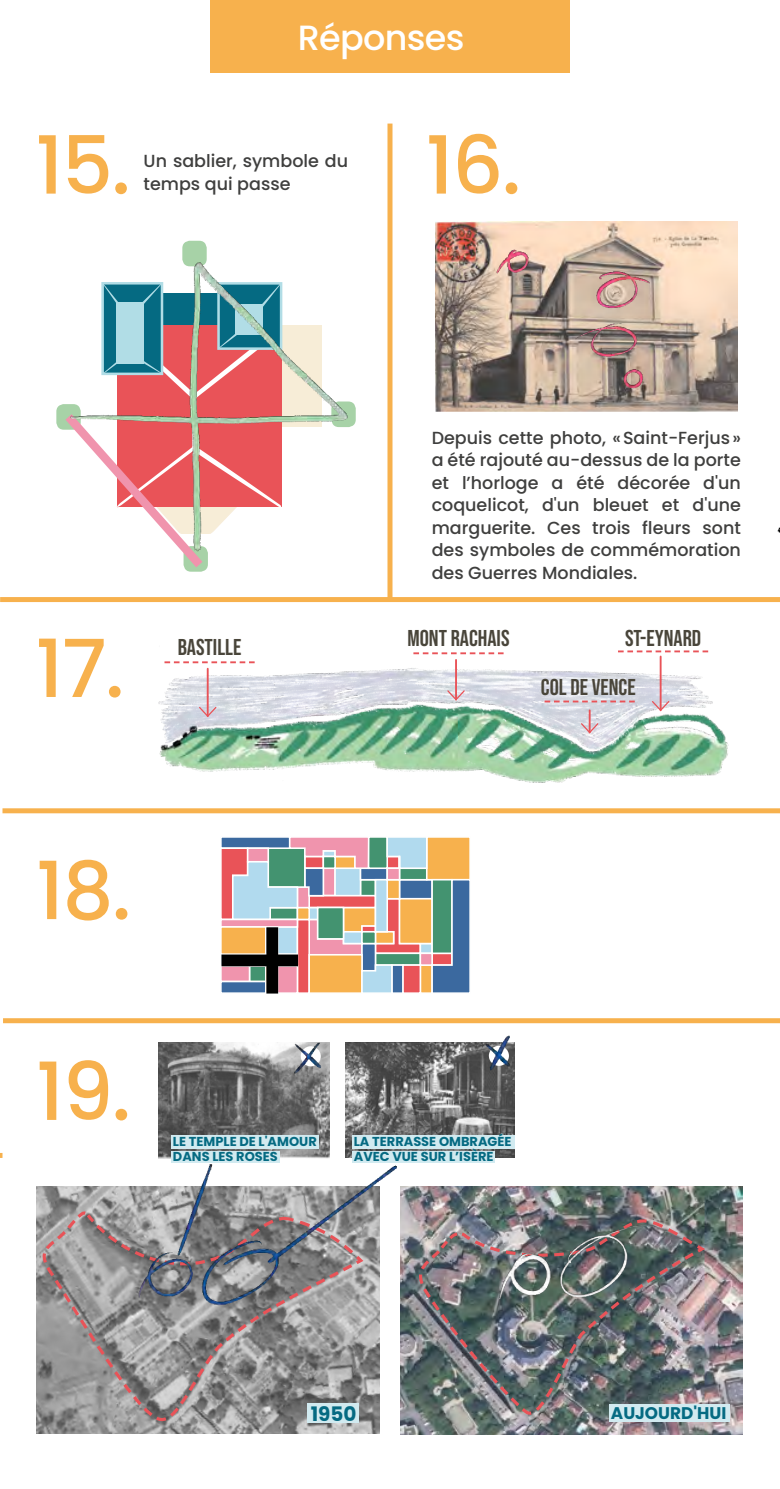
<style>
.page{position:relative;width:780px;height:1489px;background:#fff}
.page>*{position:absolute;margin:0;border:0;box-sizing:border-box;transform-origin:0 0}
.t1{font:500 80px "Poppins";letter-spacing:-.02em;color:#f7b14d}
.t2{font:500 35px "Poppins";letter-spacing:-.02em;color:#fff}
.t3{font:23px "Bebas Neue";color:#49453a}
.t4{font:700 20px "Poppins";color:#056a82}
.t5{font:500 17.5px/22.5px "Poppins";color:#3f3f3e}
.t6{font:700 16.75px "Poppins";color:#056a82}
.t7{font:700 13px/14.8px "Poppins";color:#056a82}
</style>
<div class="page">
<img style="left:0;top:0;width:779px;height:1435px">
<h2 class="t2" style="left:298px;top:17px;width:168px">Réponses</h2>
<h1 class="t1" style="left:35px;top:119px;width:97px">15.</h1>
<p class="t5" style="left:144px;top:150px;width:206px">Un sablier, symbole du temps qui passe</p>
<h1 class="t1" style="left:425px;top:119px;width:97px">16.</h1>
<h1 class="t1" style="left:35px;top:622px;width:90px">17.</h1>
<h3 class="t3" style="left:178px;top:634px;width:65px">BASTILLE</h3>
<p class="t5" style="left:431px;top:426px;width:311px;text-align:justify">Depuis cette photo, «Saint-Ferjus» a été rajouté au-dessus de la porte et l’horloge a été décorée d'un coquelicot, d'un bleuet et d'une marguerite. Ces trois fleurs sont des symboles de commémoration des Guerres Mondiales.</p>
<h3 class="t3" style="left:407px;top:624px;width:104px">MONT RACHAIS</h3>
<h3 class="t3" style="left:625px;top:624px;width:78px">ST-EYNARD</h3>
<h3 class="t3" style="left:541px;top:674px;width:96px">COL DE VENCE</h3>
<h1 class="t1" style="left:36px;top:844px;width:97px">18.</h1>
<h1 class="t1" style="left:36px;top:1045px;width:96px">19.</h1>
<p class="t7" style="left:173px;top:1134px;width:145px">LE TEMPLE DE L'AMOUR<br>DANS LES ROSES</p>
<p class="t7" style="left:354px;top:1134px;width:159px">LA TERRASSE OMBRAGÉE<br>AVEC VUE SUR L’ISÈRE</p>
<p class="t4" style="left:311px;top:1401px;width:47px">1950</p>
<p class="t6" style="left:611px;top:1403px;width:117px">AUJOURD'HUI</p>
</div>
